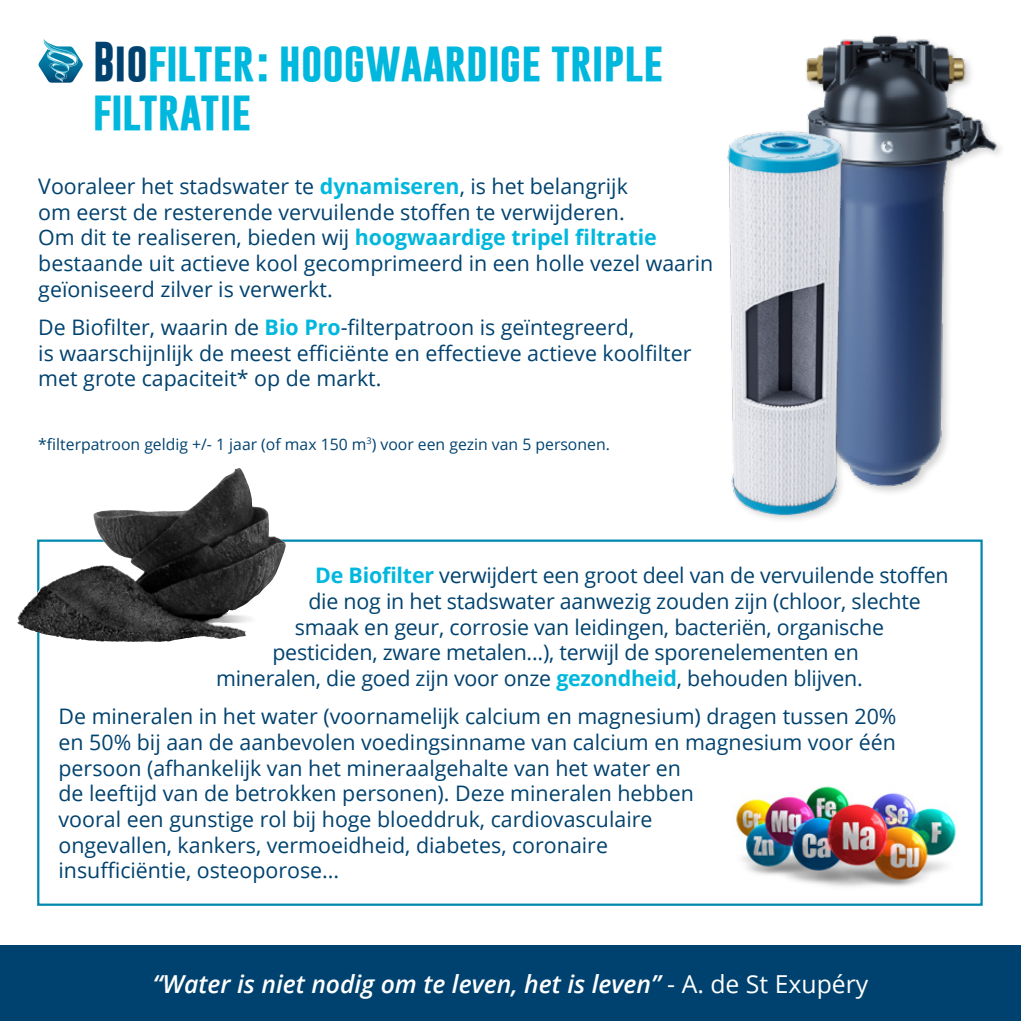
<style>
.page{position:relative;width:1021px;height:1021px;background:#fff}
.page>*{position:absolute;margin:0;border:0;box-sizing:border-box;transform-origin:0 0}
.t1{font:700 40.5px/48.6px "Gobold";color:#00b7dd}
.t2{font:italic 600 24.75px "Open Sans";color:#fff}
.t3{font:21.38px/25.7px "Open Sans";color:#00426f}
.t4{font:15.75px "Open Sans";color:#00426f}
.s1{color:#00426f}
.s2{font-weight:700;color:#00b7dd}
.s3{font-weight:400;font-style:normal}
</style>
<div class="page">
<svg style="left:38px;top:38px;width:45px;height:45px"></svg>
<div style="left:0;top:945px;width:1020px;height:75px;background:#00426f"></div>
<hr style="left:1020px;top:945px;width:1px;height:75px;background:#0088af">
<img style="left:736px;top:786px;width:221px;height:101px">
<div style="left:37px;top:539px;width:945px;height:366px;border:2px solid #0088af"></div>
<img style="left:17px;top:468px;width:221px;height:172px">
<img style="left:806px;top:35px;width:194px;height:456px">
<img style="left:727px;top:120px;width:129px;height:400px">
<h1 class="t1" style="left:93px;top:38px;width:571px"><span class="s1">Bio</span>filter: hoogwaardige triple filtratie</h1>
<p class="t3" style="left:38px;top:173px;width:676px">Vooraleer het stadswater te <span class="s2">dynamiseren</span>, is het belangrijk<br>om eerst de resterende vervuilende stoffen te verwijderen.<br>Om dit te realiseren, bieden wij <span class="s2">hoogwaardige tripel filtratie </span>bestaande uit actieve kool gecomprimeerd in een holle vezel waarin geïoniseerd zilver is verwerkt.</p>
<p class="t3" style="left:38px;top:314px;width:654px">De Biofilter, waarin de <span class="s2">Bio Pro</span>-filterpatroon is geïntegreerd,<br>is waarschijnlijk de meest efficiënte en effectieve actieve koolfilter met grote capaciteit* op de markt.</p>
<p class="t4" style="left:38px;top:433px;width:573px">*filterpatroon geldig +/- 1 jaar (of max 150 m<sup>3</sup>) voor een gezin van 5 personen.</p>
<p class="t3" style="left:315px;top:562px;width:635px"><span class="s2">De Biofilter</span> verwijdert een groot deel van de vervuilende stoffen</p>
<p class="t3" style="left:308px;top:588px;width:613px">die nog in het stadswater aanwezig zouden zijn (chloor, slechte</p>
<p class="t3" style="left:295px;top:613px;width:590px">smaak en geur, corrosie van leidingen, bacteriën, organische</p>
<p class="t3" style="left:272px;top:639px;width:588px">pesticiden, zware metalen...), terwijl de sporenelementen en</p>
<p class="t3" style="left:216px;top:664px;width:648px">mineralen, die goed zijn voor onze <span class="s2">gezondheid</span>, behouden blijven.</p>
<p class="t3" style="left:59px;top:703px;width:839px">De mineralen in het water (voornamelijk calcium en magnesium) dragen tussen 20% en 50% bij aan de aanbevolen voedingsinname van calcium en magnesium voor één persoon (afhankelijk van het mineraalgehalte van het water en<br>de leeftijd van de betrokken personen). Deze mineralen hebben<br>vooral een gunstige rol bij hoge bloeddruk, cardiovasculaire<br>ongevallen, kankers, vermoeidheid, diabetes, coronaire<br>insufficiëntie, osteoporose...</p>
<p class="t2" style="left:153px;top:966px;width:717px">“Water is niet nodig om te leven, het is leven” <span class="s3">- A. de St Exupéry</span></p>
</div>
